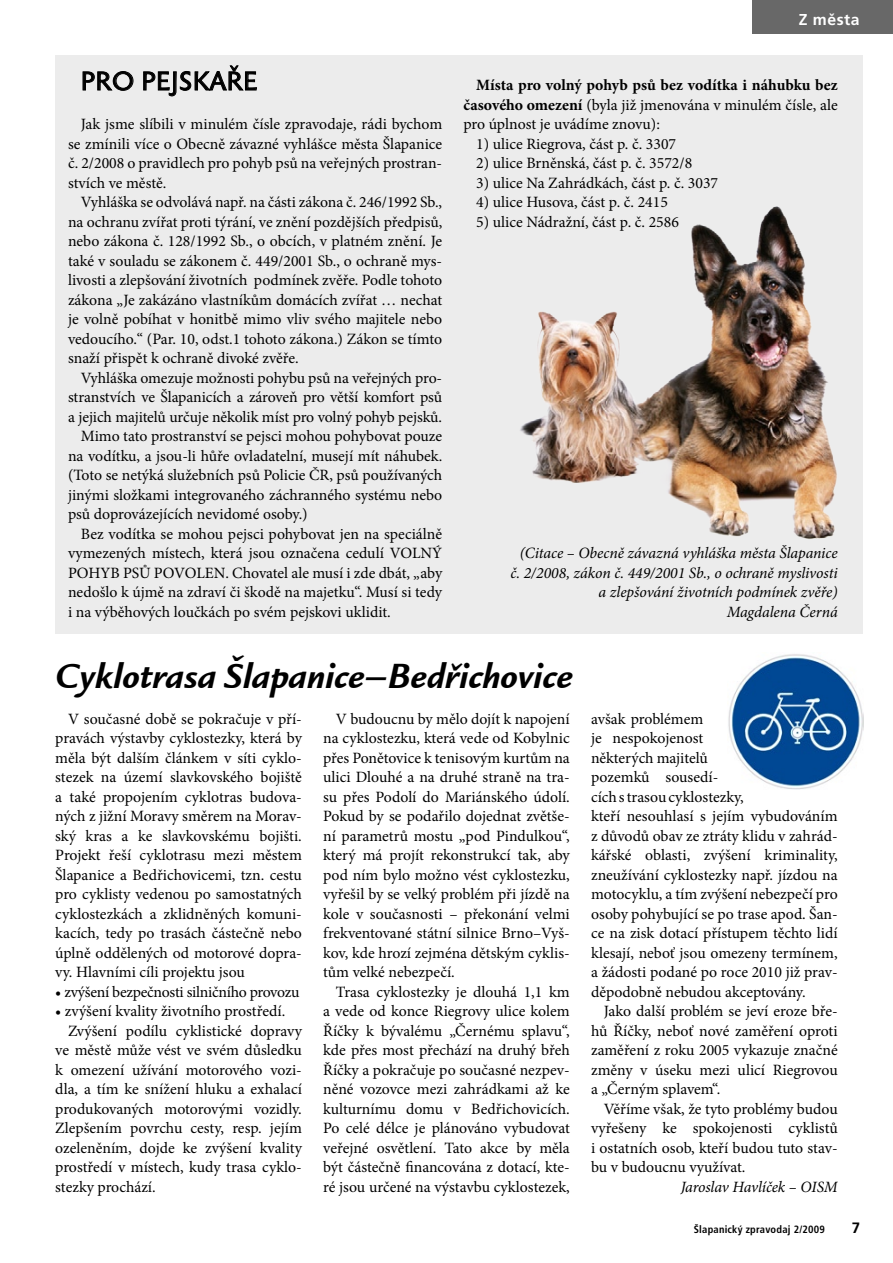
<style>
.page{position:relative;width:893px;height:1263px;background:#fff}
.page>*{position:absolute;margin:0;border:0;box-sizing:border-box;transform-origin:0 0}
.t1{font:italic 700 36px "Legacy Sans Itc TEE";color:#000}
.t2{font:24px "Sebastian Text Pro";letter-spacing:.02em;color:#000}
.t3{font:15.75px/19.5px "Minion Pro";color:#000;text-align:justify}
.t4{font:italic 15.75px/19.5px "Minion Pro";letter-spacing:-.005em;color:#000;text-align:right}
.t5{font:15.75px "Minion Pro";letter-spacing:-.02em;color:#000}
.t6{font:700 15.75px "Frutiger CE";letter-spacing:.03em;color:#fff}
.t7{font:700 condensed 10.5px "Frutiger CE";letter-spacing:.02em;color:#000}
.s1{font-weight:700}
</style>
<div class="page">
<div style="left:55px;top:55px;width:808px;height:579px;background:#ececec"></div>
<div style="left:753px;top:0;width:140px;height:34px;background:#686868"></div>
<svg style="left:82px;top:71px;width:52px;height:20px"></svg>
<svg style="left:143px;top:65px;width:114px;height:32px"></svg>
<img style="left:728px;top:654px;width:135px;height:135px">
<img style="left:520px;top:206px;width:317px;height:333px">
<p class="t6" style="left:799px;top:11px;width:62px">Z města</p>
<p class="t2" style="left:81px;top:66px;width:178px">PRO PEJSKAŘE</p>
<p class="t3" style="left:81px;top:114px;width:363px">Jak jsme slíbili v minulém čísle zpravodaje, rádi bychom</p>
<p class="t3" style="left:68px;top:134px;width:376px">se zmínili více o Obecně závazné vyhlášce města Šlapanice</p>
<p class="t3" style="left:68px;top:153px;width:376px">č. 2/2008 o pravidlech pro pohyb psů na veřejných prostran-</p>
<p class="t3" style="left:68px;top:173px;width:100px">stvích ve městě.</p>
<p class="t3" style="left:81px;top:192px;width:363px">Vyhláška se odvolává např. na části zákona č. 246/1992 Sb.,</p>
<p class="t3" style="left:68px;top:212px;width:376px">na ochranu zvířat proti týrání, ve znění pozdějších předpisů,</p>
<p class="t3" style="left:68px;top:231px;width:376px">nebo zákona č. 128/1992 Sb., o obcích, v platném znění. Je</p>
<p class="t3" style="left:68px;top:251px;width:376px">také v souladu se zákonem č. 449/2001 Sb., o ochraně mys-</p>
<p class="t3" style="left:68px;top:270px;width:376px">livosti a zlepšování životních podmínek zvěře. Podle tohoto</p>
<p class="t3" style="left:68px;top:290px;width:376px">zákona „Je zakázáno vlastníkům domácích zvířat … nechat</p>
<p class="t3" style="left:68px;top:309px;width:376px">je volně pobíhat v honitbě mimo vliv svého majitele nebo</p>
<p class="t3" style="left:68px;top:329px;width:376px">vedoucího.“ (Par. 10, odst.1 tohoto zákona.) Zákon se tímto</p>
<p class="t3" style="left:68px;top:348px;width:232px">snaží přispět k ochraně divoké zvěře.</p>
<p class="t3" style="left:81px;top:368px;width:363px">Vyhláška omezuje možnosti pohybu psů na veřejných pro-</p>
<p class="t3" style="left:68px;top:387px;width:376px">stranstvích ve Šlapanicích a zároveň pro větší komfort psů</p>
<p class="t3" style="left:68px;top:407px;width:376px">a jejich majitelů určuje několik míst pro volný pohyb pejsků.</p>
<p class="t3" style="left:81px;top:426px;width:363px">Mimo tato prostranství se pejsci mohou pohybovat pouze</p>
<p class="t3" style="left:68px;top:446px;width:376px">na vodítku, a jsou-li hůře ovladatelní, musejí mít náhubek.</p>
<p class="t3" style="left:68px;top:465px;width:376px">(Toto se netýká služebních psů Policie ČR, psů používaných</p>
<p class="t3" style="left:68px;top:485px;width:376px">jinými složkami integrovaného záchranného systému nebo</p>
<p class="t3" style="left:68px;top:504px;width:241px">psů doprovázejících nevidomé osoby.)</p>
<p class="t3" style="left:81px;top:524px;width:363px">Bez vodítka se mohou pejsci pohybovat jen na speciálně</p>
<p class="t3" style="left:68px;top:543px;width:376px">vymezených místech, která jsou označena cedulí VOLNÝ</p>
<p class="t3" style="left:68px;top:563px;width:376px">POHYB PSŮ POVOLEN. Chovatel ale musí i zde dbát, „aby</p>
<p class="t3" style="left:68px;top:582px;width:376px">nedošlo k újmě na zdraví či škodě na majetku“. Musí si tedy</p>
<p class="t3" style="left:68px;top:602px;width:324px">i na výběhových loučkách po svém pejskovi uklidit.</p>
<p class="t3" style="left:463px;top:75px;width:376px;text-indent:13px"><span class="s1">Místa pro volný pohyb psů bez vodítka i náhubku bez časového omezení</span> (byla již jmenována v minulém čísle, ale pro úplnost je uvádíme znovu):</p>
<p class="t3" style="left:476px;top:134px;width:201px">1) ulice Riegrova, část p. č. 3307</p>
<p class="t3" style="left:476px;top:153px;width:218px">2) ulice Brněnská, část p. č. 3572/8</p>
<p class="t3" style="left:476px;top:173px;width:243px">3) ulice Na Zahrádkách, část p. č. 3037</p>
<p class="t3" style="left:476px;top:192px;width:193px">4) ulice Husova, část p. č. 2415</p>
<p class="t3" style="left:476px;top:212px;width:204px">5) ulice Nádražní, část p. č. 2586</p>
<p class="t4" style="left:510px;top:543px;width:329px">(Citace – Obecně závazná vyhláška města Šlapanice č. 2/2008, zákon č. 449/2001 Sb., o ochraně myslivosti a zlepšování životních podmínek zvěře)<br>Magdalena Černá</p>
<p class="t1" style="left:55px;top:653px;width:519px">Cyklotrasa Šlapanice–Bedřichovice</p>
<p class="t3" style="left:55px;top:709px;width:248px;text-indent:13px">V současné době se pokračuje v pří&shy;pravách výstavby cyklostezky, která by měla být dalším článkem v síti cyklo&shy;stezek na území slavkovského bojiště a také propojením cyklotras budova&shy;ných z jižní Moravy směrem na Morav&shy;ský kras a ke slavkovskému bojišti.<br>Projekt řeší cyklotrasu mezi městem Šlapanice a Bedřichovicemi, tzn. cestu pro cyklisty vedenou po samostatných cyklostezkách a zklidněných komuni&shy;kacích, tedy po trasách částečně nebo úplně oddělených od motorové dopra&shy;vy. Hlavními cíli projektu jsou</p>
<p class="t5" style="left:55px;top:981px;width:246px">• zvýšení bezpečnosti silničního provozu</p>
<p class="t3" style="left:55px;top:1001px;width:232px">• zvýšení kvality životního prostředí.</p>
<p class="t3" style="left:68px;top:1021px;width:235px">Zvýšení podílu cyklistické dopravy</p>
<p class="t3" style="left:55px;top:1040px;width:248px">ve městě může vést ve svém důsledku</p>
<p class="t3" style="left:55px;top:1060px;width:248px">k omezení užívání motorového vozi-</p>
<p class="t3" style="left:55px;top:1079px;width:248px">dla, a tím ke snížení hluku a exhalací</p>
<p class="t3" style="left:55px;top:1099px;width:248px">produkovaných motorovými vozidly.</p>
<p class="t3" style="left:55px;top:1118px;width:248px">Zlepšením povrchu cesty, resp. jejím</p>
<p class="t3" style="left:55px;top:1138px;width:248px">ozeleněním, dojde ke zvýšení kvality</p>
<p class="t3" style="left:55px;top:1157px;width:248px">prostředí v místech, kudy trasa cyklo-</p>
<p class="t3" style="left:55px;top:1177px;width:102px">stezky prochází.</p>
<p class="t3" style="left:591px;top:709px;width:114px">avšak problémem</p>
<p class="t3" style="left:591px;top:728px;width:114px">je nespokojenost</p>
<p class="t3" style="left:591px;top:748px;width:118px">některých majitelů</p>
<p class="t3" style="left:591px;top:767px;width:129px">pozemků sousedí-</p>
<p class="t3" style="left:591px;top:787px;width:154px">cích strasou cyklostezky,</p>
<p class="t3" style="left:591px;top:806px;width:248px">kteří nesouhlasí s jejím vybudováním</p>
<p class="t3" style="left:591px;top:826px;width:248px">z důvodů obav ze ztráty klidu v zahrád-</p>
<p class="t3" style="left:591px;top:845px;width:248px">kářské oblasti, zvýšení kriminality,</p>
<p class="t3" style="left:591px;top:865px;width:248px">zneužívání cyklostezky např. jízdou na</p>
<p class="t3" style="left:591px;top:884px;width:248px">motocyklu, a tím zvýšení nebezpečí pro</p>
<p class="t3" style="left:591px;top:904px;width:248px">osoby pohybující se po trase apod. Šan-</p>
<p class="t3" style="left:591px;top:923px;width:248px">ce na zisk dotací přístupem těchto lidí</p>
<p class="t3" style="left:591px;top:943px;width:248px">klesají, neboť jsou omezeny termínem,</p>
<p class="t3" style="left:591px;top:962px;width:248px">a žádosti podané po roce 2010 již prav-</p>
<p class="t3" style="left:591px;top:982px;width:216px">děpodobně nebudou akceptovány.</p>
<p class="t3" style="left:604px;top:1001px;width:235px">Jako další problém se jeví eroze bře-</p>
<p class="t3" style="left:591px;top:1021px;width:248px">hů Říčky, neboť nové zaměření oproti</p>
<p class="t3" style="left:591px;top:1040px;width:248px">zaměření z roku 2005 vykazuje značné</p>
<p class="t3" style="left:591px;top:1060px;width:248px">změny v úseku mezi ulicí Riegrovou</p>
<p class="t3" style="left:591px;top:1079px;width:131px">a „Černým splavem“.</p>
<p class="t3" style="left:604px;top:1099px;width:235px">Věříme však, že tyto problémy budou</p>
<p class="t3" style="left:591px;top:1118px;width:248px">vyřešeny ke spokojenosti cyklistů</p>
<p class="t3" style="left:591px;top:1138px;width:248px">i ostatních osob, kteří budou tuto stav-</p>
<p class="t3" style="left:591px;top:1157px;width:156px">bu v budoucnu využívat.</p>
<p class="t4" style="left:681px;top:1177px;width:159px">Jaroslav Havlíček – OISM</p>
<p class="t3" style="left:336px;top:709px;width:235px">V budoucnu by mělo dojít k napojení</p>
<p class="t3" style="left:323px;top:728px;width:248px">na cyklostezku, která vede od Kobylnic</p>
<p class="t3" style="left:323px;top:748px;width:248px">přes Ponětovice k tenisovým kurtům na</p>
<p class="t3" style="left:323px;top:767px;width:248px">ulici Dlouhé a na druhé straně na tra-</p>
<p class="t3" style="left:323px;top:787px;width:248px">su přes Podolí do Mariánského údolí.</p>
<p class="t3" style="left:323px;top:806px;width:248px">Pokud by se podařilo dojednat zvětše-</p>
<p class="t3" style="left:323px;top:826px;width:248px">ní parametrů mostu „pod Pindulkou“,</p>
<p class="t3" style="left:323px;top:845px;width:248px">který má projít rekonstrukcí tak, aby</p>
<p class="t3" style="left:323px;top:865px;width:248px">pod ním bylo možno vést cyklostezku,</p>
<p class="t3" style="left:323px;top:884px;width:248px">vyřešil by se velký problém při jízdě na</p>
<p class="t3" style="left:323px;top:904px;width:248px">kole v současnosti – překonání velmi</p>
<p class="t3" style="left:323px;top:923px;width:248px">frekventované státní silnice Brno–Vyš-</p>
<p class="t3" style="left:323px;top:943px;width:248px">kov, kde hrozí zejména dětským cyklis-</p>
<p class="t3" style="left:323px;top:962px;width:133px">tům velké nebezpečí.</p>
<p class="t3" style="left:336px;top:982px;width:235px">Trasa cyklostezky je dlouhá 1,1 km</p>
<p class="t3" style="left:323px;top:1001px;width:248px">a vede od konce Riegrovy ulice kolem</p>
<p class="t3" style="left:323px;top:1021px;width:248px">Říčky k bývalému „Černému splavu“,</p>
<p class="t3" style="left:323px;top:1040px;width:248px">kde přes most přechází na druhý břeh</p>
<p class="t3" style="left:323px;top:1060px;width:248px">Říčky a pokračuje po současné nezpev-</p>
<p class="t3" style="left:323px;top:1079px;width:248px">něné vozovce mezi zahrádkami až ke</p>
<p class="t3" style="left:323px;top:1099px;width:248px">kulturnímu domu v Bedřichovicích.</p>
<p class="t3" style="left:323px;top:1118px;width:248px">Po celé délce je plánováno vybudovat</p>
<p class="t3" style="left:323px;top:1138px;width:248px">veřejné osvětlení. Tato akce by měla</p>
<p class="t3" style="left:323px;top:1157px;width:248px">být částečně financována z dotací, kte-</p>
<p class="t3" style="left:323px;top:1177px;width:248px">ré jsou určené na výstavbu cyklostezek,</p>
<p class="t7" style="left:694px;top:1223px;width:133px">Šlapanický zpravodaj 2/2009</p>
</div>
